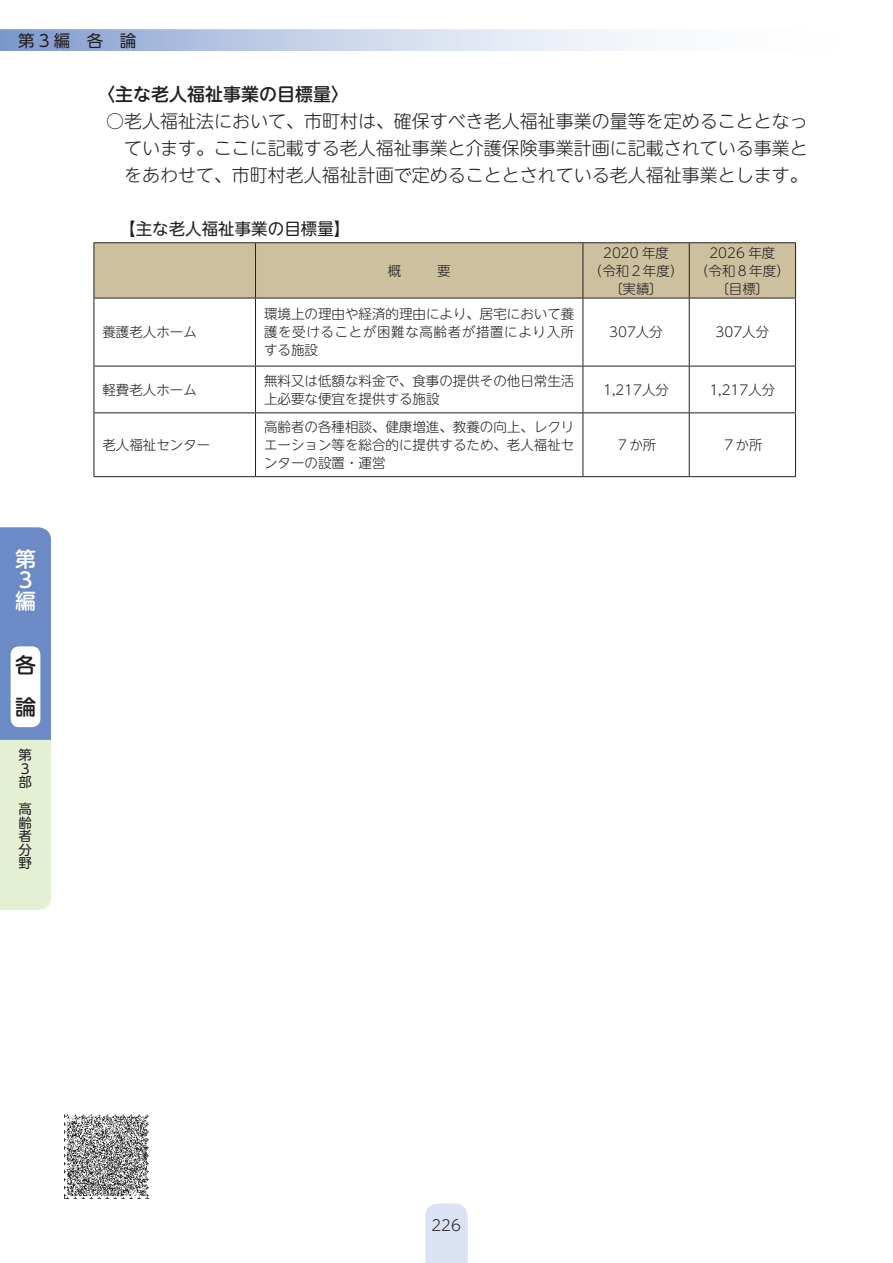
<style>
.page{position:relative;width:893px;height:1263px;background:#fff}
.page>*{position:absolute;margin:0;border:0;box-sizing:border-box;transform-origin:0 0}
.t1{font:500 21px/21px "UD Shin M Go Pro";color:#fff}
.t2{font:500 21px/42px "UD Shin M Go Pro";color:#231f20}
.t3{font:300 18px/27px "UD Shin M Go Pro";color:#231f20;text-align:justify}
.t4{font:500 18px "UD Shin M Go Pro";color:#231f20}
.t5{font:16.5px "UD Shin M Go Pro";color:#231f20}
.t6{font:300 15px "UD Shin M Go Pro";color:#231f20}
.t7{font:300 13.5px/18px "UD Shin M Go Pro";color:#231f20;text-align:center}
.t8{font:13.5px/13.5px "UD Shin M Go Pro";color:#231f20}
</style>
<div class="page">
<div style="left:425px;top:1203px;width:43px;height:60px;background:#dbe2f2"></div>
<svg style="left:0;top:30px;width:643px;height:21px;background:#c2cfe7"></svg>
<svg style="left:0;top:527px;width:51px;height:383px;background:#b3c6d3"></svg>
<div style="left:95px;top:243px;width:700px;height:55px;background:#cdc09f"></div>
<hr style="left:94px;top:242px;width:161px;height:1px;background:#231f20">
<hr style="left:94px;top:243px;width:1px;height:55px;background:#231f20">
<hr style="left:255px;top:242px;width:328px;height:1px;background:#231f20">
<hr style="left:255px;top:243px;width:1px;height:55px;background:#231f20">
<hr style="left:583px;top:242px;width:106px;height:1px;background:#231f20">
<hr style="left:583px;top:243px;width:1px;height:55px;background:#231f20">
<hr style="left:689px;top:242px;width:107px;height:1px;background:#231f20">
<hr style="left:689px;top:243px;width:1px;height:55px;background:#231f20">
<hr style="left:795px;top:243px;width:1px;height:55px;background:#231f20">
<hr style="left:94px;top:298px;width:161px;height:1px;background:#231f20">
<hr style="left:94px;top:298px;width:1px;height:68px;background:#231f20">
<hr style="left:255px;top:298px;width:328px;height:1px;background:#231f20">
<hr style="left:255px;top:298px;width:1px;height:68px;background:#231f20">
<hr style="left:583px;top:298px;width:106px;height:1px;background:#231f20">
<hr style="left:583px;top:298px;width:1px;height:68px;background:#231f20">
<hr style="left:689px;top:298px;width:107px;height:1px;background:#231f20">
<hr style="left:689px;top:298px;width:1px;height:68px;background:#231f20">
<hr style="left:795px;top:298px;width:1px;height:68px;background:#231f20">
<hr style="left:94px;top:366px;width:161px;height:1px;background:#231f20">
<hr style="left:94px;top:366px;width:1px;height:46px;background:#231f20">
<hr style="left:255px;top:366px;width:328px;height:1px;background:#231f20">
<hr style="left:255px;top:366px;width:1px;height:46px;background:#231f20">
<hr style="left:583px;top:366px;width:106px;height:1px;background:#231f20">
<hr style="left:583px;top:366px;width:1px;height:46px;background:#231f20">
<hr style="left:689px;top:366px;width:107px;height:1px;background:#231f20">
<hr style="left:689px;top:366px;width:1px;height:46px;background:#231f20">
<hr style="left:795px;top:366px;width:1px;height:46px;background:#231f20">
<hr style="left:94px;top:412px;width:161px;height:1px;background:#231f20">
<hr style="left:94px;top:413px;width:1px;height:63px;background:#231f20">
<hr style="left:255px;top:412px;width:328px;height:1px;background:#231f20">
<hr style="left:255px;top:413px;width:1px;height:63px;background:#231f20">
<hr style="left:583px;top:412px;width:106px;height:1px;background:#231f20">
<hr style="left:583px;top:413px;width:1px;height:63px;background:#231f20">
<hr style="left:689px;top:412px;width:107px;height:1px;background:#231f20">
<hr style="left:689px;top:413px;width:1px;height:63px;background:#231f20">
<hr style="left:795px;top:413px;width:1px;height:63px;background:#231f20">
<hr style="left:94px;top:476px;width:161px;height:1px;background:#231f20">
<hr style="left:255px;top:476px;width:328px;height:1px;background:#231f20">
<hr style="left:583px;top:476px;width:106px;height:1px;background:#231f20">
<hr style="left:689px;top:476px;width:107px;height:1px;background:#231f20">
<img style="left:64px;top:1114px;width:84px;height:85px">
<p class="t5" style="left:18px;top:27px;width:120px">第 3 編　各　論</p>
<h2 class="t4" style="left:97px;top:79px;width:253px">〈主な老人福祉事業の目標量〉</h2>
<h2 class="t3" style="left:124px;top:107px;width:685px;text-indent:-18px">○老人福祉法において、市町村は、確保すべき老人福祉事業の量等を定めることとなっています。ここに記載する老人福祉事業と介護保険事業計画に記載されている事業とをあわせて、市町村老人福祉計画で定めることとされている老人福祉事業とします。</h2>
<p class="t5" style="left:119px;top:215px;width:232px">【主な老人福祉事業の目標量】</p>
<p class="t7" style="left:102px;top:322px;width:96px">養護老人ホーム</p>
<p class="t7" style="left:388px;top:261px;width:15px">概</p>
<p class="t7" style="left:437px;top:261px;width:15px">要</p>
<p class="t7" style="left:264px;top:304px;width:312px;text-align:justify">環境上の理由や経済的理由により、居宅において養護を受けることが困難な高齢者が措置により入所する施設</p>
<p class="t7" style="left:589px;top:243px;width:96px">2020 年度<br>（令和２年度）〔実績〕</p>
<p class="t7" style="left:695px;top:243px;width:96px">2026 年度<br>（令和８年度）〔目標〕</p>
<p class="t7" style="left:609px;top:322px;width:55px">307人分</p>
<p class="t7" style="left:715px;top:322px;width:55px">307人分</p>
<h1 class="t1" style="left:15px;top:547px;width:22px">第<br>３編</h1>
<h1 class="t2" style="left:15px;top:643px;width:22px">各論</h1>
<p class="t8" style="left:18px;top:748px;width:15px">第<br>３部</p>
<p class="t8" style="left:18px;top:802px;width:15px;text-align:justify">高齢者分野</p>
<p class="t7" style="left:102px;top:380px;width:96px">軽費老人ホーム</p>
<p class="t7" style="left:264px;top:371px;width:312px;text-align:left">無料又は低額な料金で、食事の提供その他日常生活上必要な便宜を提供する施設</p>
<p class="t7" style="left:603px;top:380px;width:68px">1,217人分</p>
<p class="t7" style="left:709px;top:380px;width:68px">1,217人分</p>
<p class="t7" style="left:102px;top:435px;width:110px">老人福祉センター</p>
<p class="t7" style="left:264px;top:417px;width:312px;text-align:justify">高齢者の各種相談、健康増進、教養の向上、レクリエーション等を総合的に提供するため、老人福祉センターの設置・運営</p>
<p class="t7" style="left:616px;top:435px;width:42px">７か所</p>
<p class="t7" style="left:722px;top:435px;width:42px">７か所</p>
<p class="t6" style="left:431px;top:1213px;width:31px">226</p>
</div>
